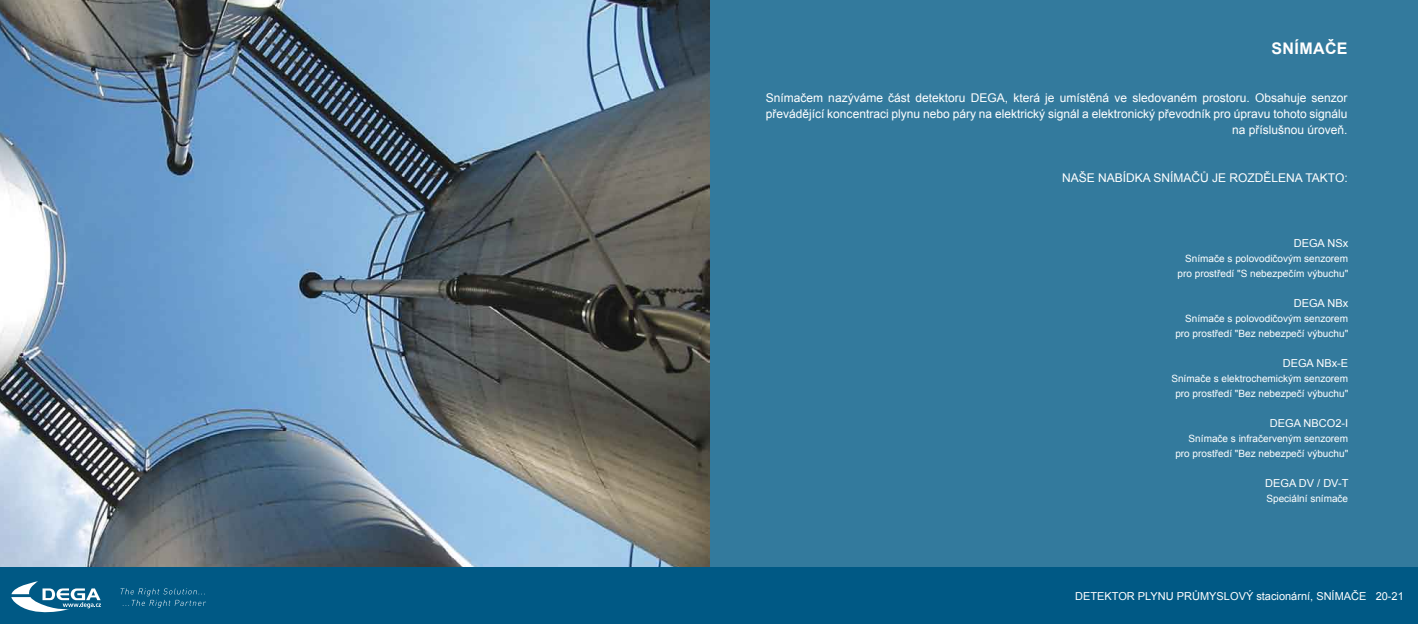
<style>
.page{position:relative;width:1418px;height:624px;background:#fff}
.page>*{position:absolute;margin:0;border:0;box-sizing:border-box;transform-origin:0 0}
.t1{font:700 16px "Arial";color:#fff}
.t2{font:12px/16px "Arial";color:#fff;text-align:right}
.t3{font:11px "Arial";color:#fff}
.t4{font:10px/15px "Arial";color:#fff;text-align:right}
</style>
<div class="page">
<div style="left:0;top:0;width:1417px;height:624px;background:#337a9d"></div>
<img style="left:0;top:0;width:709px;height:567px">
<div style="left:0;top:567px;width:1417px;height:57px;background:#005985"></div>
<svg style="left:120px;top:588px;width:86px;height:19px"></svg>
<svg style="left:11px;top:581px;width:90px;height:32px"></svg>
<h1 class="t1" style="left:1271px;top:38px;width:12px">SNÍMAČE</h1>
<p class="t2" style="left:765px;top:90px;width:583px">Snímačem nazýváme část detektoru DEGA, která je umístěná ve sledovaném prostoru. Obsahuje senzor převádějící koncentraci plynu nebo páry na elektrický signál a elektronický převodník pro úpravu tohoto signálu na příslušnou úroveň.</p>
<p class="t2" style="left:1062px;top:170px;width:18px">Naše</p>
<p class="t2" style="left:1098px;top:170px;width:9px">nabídka</p>
<p class="t2" style="left:1153px;top:170px;width:9px">snímačů</p>
<p class="t2" style="left:1212px;top:170px;width:27px">je rozdělena</p>
<p class="t2" style="left:1305px;top:170px;width:9px">takto</p>
<p class="t2" style="left:1344px;top:170px;width:5px">:</p>
<p class="t3" style="left:1293px;top:236px;width:56px">DEGA NSx</p>
<p class="t4" style="left:1177px;top:251px;width:172px">Snímače s polovodičovým senzorem pro prostředí "S nebezpečím výbuchu"</p>
<p class="t3" style="left:1293px;top:296px;width:56px">DEGA NBx</p>
<p class="t4" style="left:1175px;top:311px;width:174px">Snímače s polovodičovým senzorem pro prostředí "Bez nebezpečí výbuchu"</p>
<p class="t3" style="left:1282px;top:356px;width:67px">DEGA NBx-E</p>
<p class="t4" style="left:1171px;top:371px;width:178px;text-align:center">Snímače s elektrochemickým senzorem pro prostředí "Bez nebezpečí výbuchu"</p>
<p class="t3" style="left:1269px;top:416px;width:80px">DEGA NBCO2-I</p>
<p class="t4" style="left:1175px;top:431px;width:174px">Snímače s infračerveným senzorem pro prostředí "Bez nebezpečí výbuchu"</p>
<p class="t3" style="left:1265px;top:476px;width:85px">DEGA DV / DV-T</p>
<p class="t4" style="left:1266px;top:491px;width:83px">Speciální snímače</p>
<p class="t3" style="left:1075px;top:589px;width:250px">DETEKTOR PLYNU PRŮMYSLOVÝ stacionární, snímače</p>
<p class="t3" style="left:1375px;top:589px;width:30px">20-21</p>
</div>
